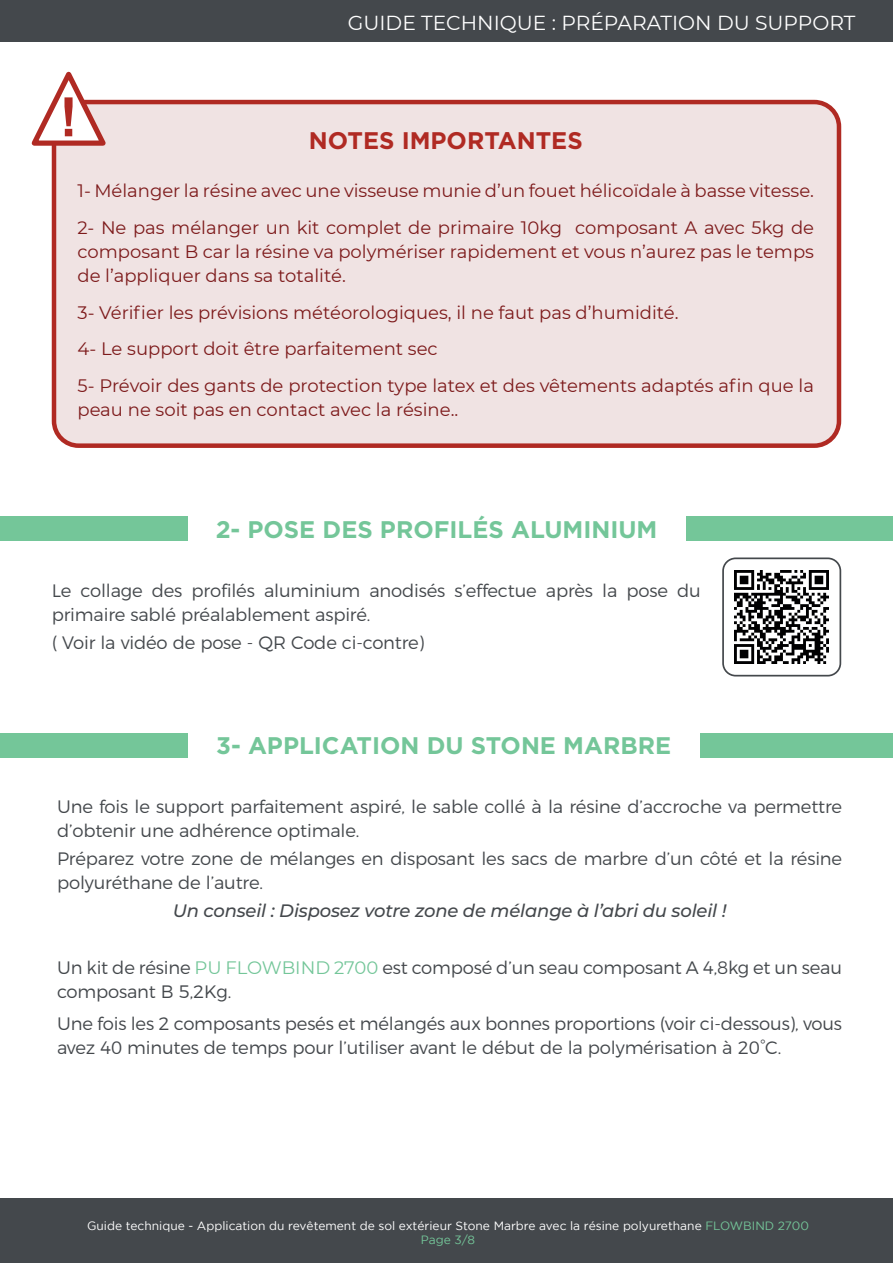
<style>
.page{position:relative;width:893px;height:1263px;background:#fff}
.page>*{position:absolute;margin:0;border:0;box-sizing:border-box;transform-origin:0 0}
.t1{font:700 54.3px "Arial";color:#b02a23}
.t2{font:700 24px "Gotham";color:#74c699}
.t3{font:700 24px "Gotham";color:#b02a23}
.t4{font:20.25px "Montserrat";color:#fff}
.t5{font:300 18px/24px "Montserrat";letter-spacing:-.01em;color:#44484c}
.t6{font:18px/36.8px "Montserrat";color:#7d1a1b}
.t7{font:italic 500 18px "Montserrat";letter-spacing:-.01em;color:#44484c}
.t8{font:12px/14.4px "Gotham";color:#fff;text-align:center}
.s1{font-weight:400;color:#74c699}
.s2{color:#74c699}
</style>
<div class="page">
<div style="left:0;top:0;width:893px;height:42px;background:#44484c"></div>
<div style="left:0;top:1198px;width:893px;height:65px;background:#44484c"></div>
<div style="left:54px;top:102px;width:785px;height:344px;background:#f0e3e3;border-radius:25px"></div>
<div style="left:52px;top:100px;width:789px;height:348px;border:4px solid #b02a23;border-radius:25px"></div>
<svg style="left:31px;top:71px;width:80px;height:77px"></svg>
<div style="left:0;top:516px;width:187px;height:24px;background:#74c699"></div>
<div style="left:686px;top:516px;width:207px;height:24px;background:#74c699"></div>
<img style="left:735px;top:570px;width:93px;height:94px">
<div style="left:722px;top:557px;width:119px;height:119px;border:2px solid #44484c;border-radius:13px"></div>
<div style="left:0;top:733px;width:187px;height:24px;background:#74c699"></div>
<div style="left:700px;top:733px;width:193px;height:24px;background:#74c699"></div>
<p class="t4" style="left:348px;top:9px;width:509px">GUIDE TECHNIQUE : PRÉPARATION DU SUPPORT</p>
<h1 class="t1" style="left:60px;top:79px;width:20px">!</h1>
<h2 class="t3" style="left:309px;top:127px;width:275px">NOTES IMPORTANTES</h2>
<p class="t6" style="left:78px;top:172px;width:738px">1- Mélanger la résine avec une visseuse munie d’un fouet hélicoïdale à basse vitesse.<br>2- Ne pas mélanger un kit complet de primaire 10kg composant A avec 5kg de</p>
<p class="t6" style="left:78px;top:239px;width:738px;line-height:24px">composant B car la résine va polymériser rapidement et vous n’aurez pas le temps de l’appliquer dans sa totalité.</p>
<p class="t6" style="left:78px;top:293px;width:738px">3- Vérifier les prévisions météorologiques, il ne faut pas d’humidité.<br>4- Le support doit être parfaitement sec<br>5- Prévoir des gants de protection type latex et des vêtements adaptés afin que la</p>
<p class="t6" style="left:78px;top:391px;width:382px">peau ne soit pas en contact avec la résine..</p>
<h2 class="t2" style="left:216px;top:515px;width:443px">2- POSE DES PROFILÉS ALUMINIUM</h2>
<p class="t5" style="left:52px;top:577px;width:651px">Le collage des profilés aluminium anodisés s’effectue après la pose du primaire sablé préalablement aspiré.</p>
<p class="t5" style="left:52px;top:629px;width:374px">( Voir la vidéo de pose - QR Code ci-contre)</p>
<h2 class="t2" style="left:216px;top:732px;width:457px">3- APPLICATION DU STONE MARBRE</h2>
<p class="t5" style="left:57px;top:792px;width:786px">Une fois le support parfaitement aspiré, le sable collé à la résine d’accroche va permettre d’obtenir une adhérence optimale.</p>
<p class="t5" style="left:57px;top:845px;width:786px">Préparez votre zone de mélanges en disposant les sacs de marbre d’un côté et la résine polyuréthane de l’autre.</p>
<p class="t7" style="left:173px;top:898px;width:555px">Un conseil : Disposez votre zone de mélange à l’abri du soleil !</p>
<p class="t5" style="left:57px;top:953px;width:786px">Un kit de résine <span class="s1">PU FLOWBIND 2700</span> est composé d’un seau composant A 4,8kg et un seau composant B 5,2Kg.</p>
<p class="t5" style="left:57px;top:1010px;width:786px">Une fois les 2 composants pesés et mélangés aux bonnes proportions (voir ci-dessous), vous avez 40 minutes de temps pour l’utiliser avant le début de la polymérisation à 20°C.</p>
<p class="t8" style="left:87px;top:1218px;width:723px">Guide technique - Application du revêtement de sol extérieur Stone Marbre avec la résine polyurethane <span class="s2">FLOWBIND 2700<br>Page 3/8</span></p>
</div>
